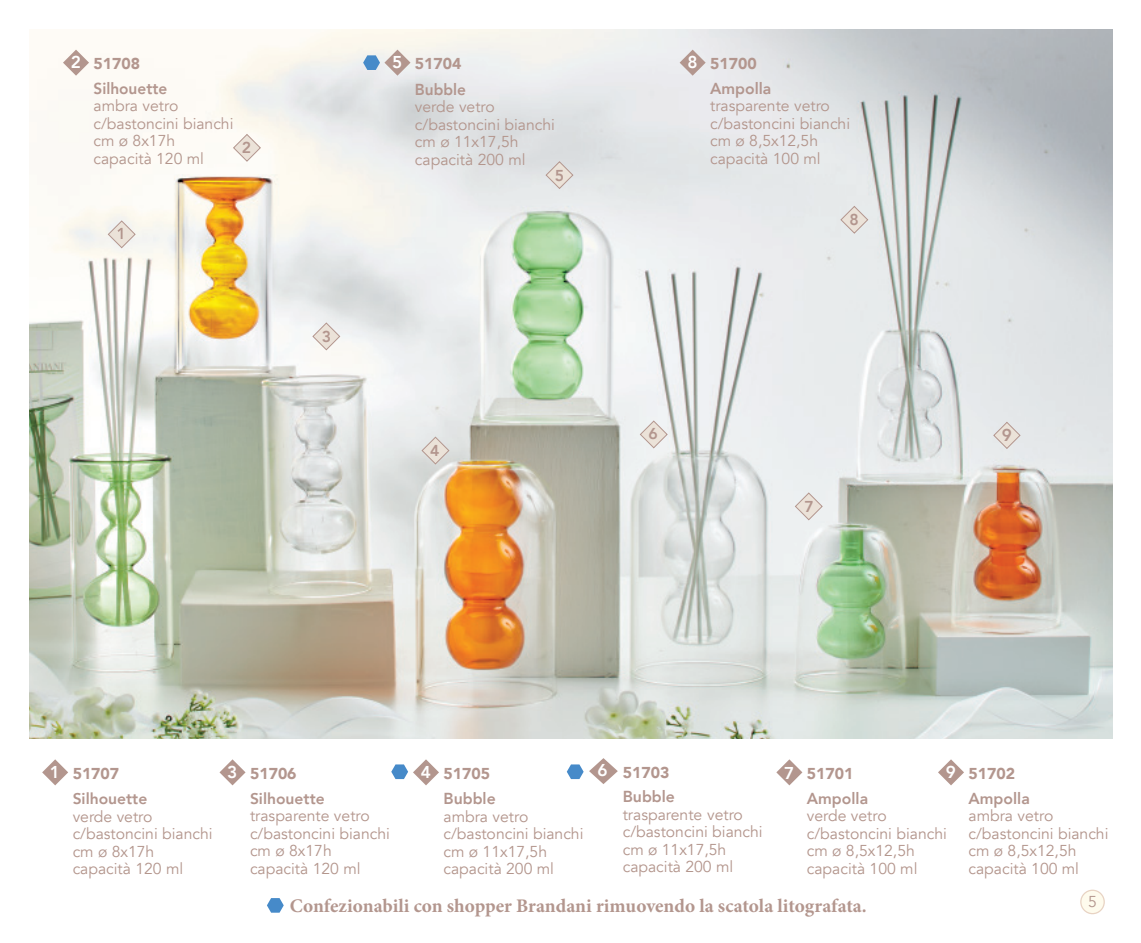
<style>
.page{position:relative;width:1141px;height:943px;background:#fff}
.page>*{position:absolute;margin:0;border:0;box-sizing:border-box;transform-origin:0 0}
.t1{font:700 19.25px "Minion Pro";color:#b3968e}
.t2{font:800 17.15px "Avenir";color:#b3968e}
.t3{font:800 15.92px "Avenir";color:#b3968e}
.t4{font:15.75px/17.5px "Avenir";color:#b3958c}
.t5{font:900 15.75px "Avenir";color:#b3968e}
.t6{font:800 15.75px "Avenir";color:#b3968e}
.t7{font:15.75px "Avenir";color:#b3968e}
.t8{font:800 15.58px "Avenir";color:#b3968e}
.s1{font-weight:800;font-size:17.15px;color:#fff}
.s2{color:#b3968e}
</style>
<div class="page">
<svg style="left:1080px;top:889px;width:25px;height:25px"></svg>
<img style="left:30px;top:30px;width:1083px;height:708px">
<svg style="left:639px;top:420px;width:29px;height:29px"></svg>
<svg style="left:107px;top:220px;width:29px;height:29px"></svg>
<svg style="left:233px;top:133px;width:28px;height:29px"></svg>
<svg style="left:421px;top:436px;width:29px;height:29px"></svg>
<svg style="left:545px;top:161px;width:29px;height:28px"></svg>
<svg style="left:312px;top:322px;width:29px;height:29px"></svg>
<svg style="left:794px;top:492px;width:29px;height:28px"></svg>
<svg style="left:840px;top:205px;width:29px;height:29px"></svg>
<svg style="left:993px;top:421px;width:28px;height:28px"></svg>
<svg style="left:42px;top:759px;width:26px;height:26px"></svg>
<svg style="left:63px;top:50px;width:26px;height:26px"></svg>
<svg style="left:220px;top:759px;width:26px;height:26px"></svg>
<svg style="left:776px;top:759px;width:26px;height:26px"></svg>
<svg style="left:680px;top:50px;width:26px;height:26px"></svg>
<svg style="left:938px;top:759px;width:26px;height:26px"></svg>
<svg style="left:391px;top:759px;width:48px;height:26px"></svg>
<svg style="left:567px;top:758px;width:51px;height:26px"></svg>
<svg style="left:363px;top:50px;width:47px;height:26px"></svg>
<svg style="left:267px;top:898px;width:17px;height:14px"></svg>
<p class="t5" style="left:71px;top:50px;width:71px"><span class="s1">2</span> 51708</p>
<p class="t3" style="left:94px;top:76px;width:75px">Silhouette</p>
<p class="t4" style="left:94px;top:98px;width:142px">ambra vetro c/bastoncini bianchi cm <span class="s2">ø</span> 8x17h capacità 120 ml</p>
<p class="t6" style="left:242px;top:135px;width:11px">2</p>
<p class="t6" style="left:322px;top:324px;width:11px">3</p>
<p class="t5" style="left:392px;top:50px;width:71px"><span class="s1">5</span> 51704</p>
<p class="t3" style="left:415px;top:77px;width:53px">Bubble</p>
<p class="t4" style="left:415px;top:98px;width:142px">verde vetro c/bastoncini bianchi cm <span class="s2">ø</span> 11x17,5h capacità 200 ml</p>
<p class="t6" style="left:555px;top:163px;width:11px">5</p>
<p class="t6" style="left:430px;top:438px;width:11px">4</p>
<p class="t5" style="left:687px;top:50px;width:71px"><span class="s1">8</span> 51700</p>
<p class="t3" style="left:710px;top:76px;width:63px">Ampolla</p>
<p class="t4" style="left:710px;top:98px;width:142px">trasparente vetro c/bastoncini bianchi cm <span class="s2">ø</span> 8,5x12,5h capacità 100 ml</p>
<p class="t6" style="left:849px;top:207px;width:11px">8</p>
<p class="t6" style="left:649px;top:421px;width:11px">6</p>
<p class="t6" style="left:805px;top:494px;width:11px">7</p>
<p class="t2" style="left:1002px;top:421px;width:12px">9</p>
<p class="t5" style="left:50px;top:760px;width:71px"><span class="s1">1</span> 51707</p>
<p class="t8" style="left:73px;top:786px;width:76px">Silhouette</p>
<p class="t4" style="left:73px;top:808px;width:142px">verde vetro c/bastoncini bianchi cm <span class="s2">ø</span> 8x17h capacità 120 ml</p>
<p class="t5" style="left:227px;top:760px;width:71px"><span class="s1">3</span> 51706</p>
<p class="t8" style="left:250px;top:786px;width:76px">Silhouette</p>
<p class="t4" style="left:250px;top:807px;width:142px">trasparente vetro c/bastoncini bianchi cm <span class="s2">ø</span> 8x17h capacità 120 ml</p>
<p class="t5" style="left:421px;top:760px;width:71px"><span class="s1">4</span> 51705</p>
<p class="t3" style="left:443px;top:786px;width:54px">Bubble</p>
<p class="t4" style="left:443px;top:808px;width:142px">ambra vetro c/bastoncini bianchi cm <span class="s2">ø</span> 11x17,5h capacità 200 ml</p>
<p class="t5" style="left:598px;top:759px;width:73px"><span class="s1">6</span> 51703</p>
<p class="t3" style="left:623px;top:784px;width:54px">Bubble</p>
<p class="t4" style="left:623px;top:806px;width:142px">trasparente vetro c/bastoncini bianchi cm <span class="s2">ø</span> 11x17,5h capacità 200 ml</p>
<p class="t5" style="left:946px;top:760px;width:71px"><span class="s1">9</span> 51702</p>
<p class="t3" style="left:968px;top:785px;width:63px">Ampolla</p>
<p class="t4" style="left:968px;top:807px;width:142px">ambra vetro c/bastoncini bianchi cm <span class="s2">ø</span> 8,5x12,5h capacità 100 ml</p>
<p class="t5" style="left:784px;top:760px;width:71px"><span class="s1">7</span> 51701</p>
<p class="t3" style="left:807px;top:785px;width:63px">Ampolla</p>
<p class="t4" style="left:807px;top:807px;width:142px">verde vetro c/bastoncini bianchi cm <span class="s2">ø</span> 8,5x12,5h capacità 100 ml</p>
<p class="t1" style="left:290px;top:892px;width:579px">Confezionabili con shopper Brandani rimuovendo la scatola litografata.</p>
<p class="t7" style="left:1088px;top:892px;width:10px">5</p>
</div>
